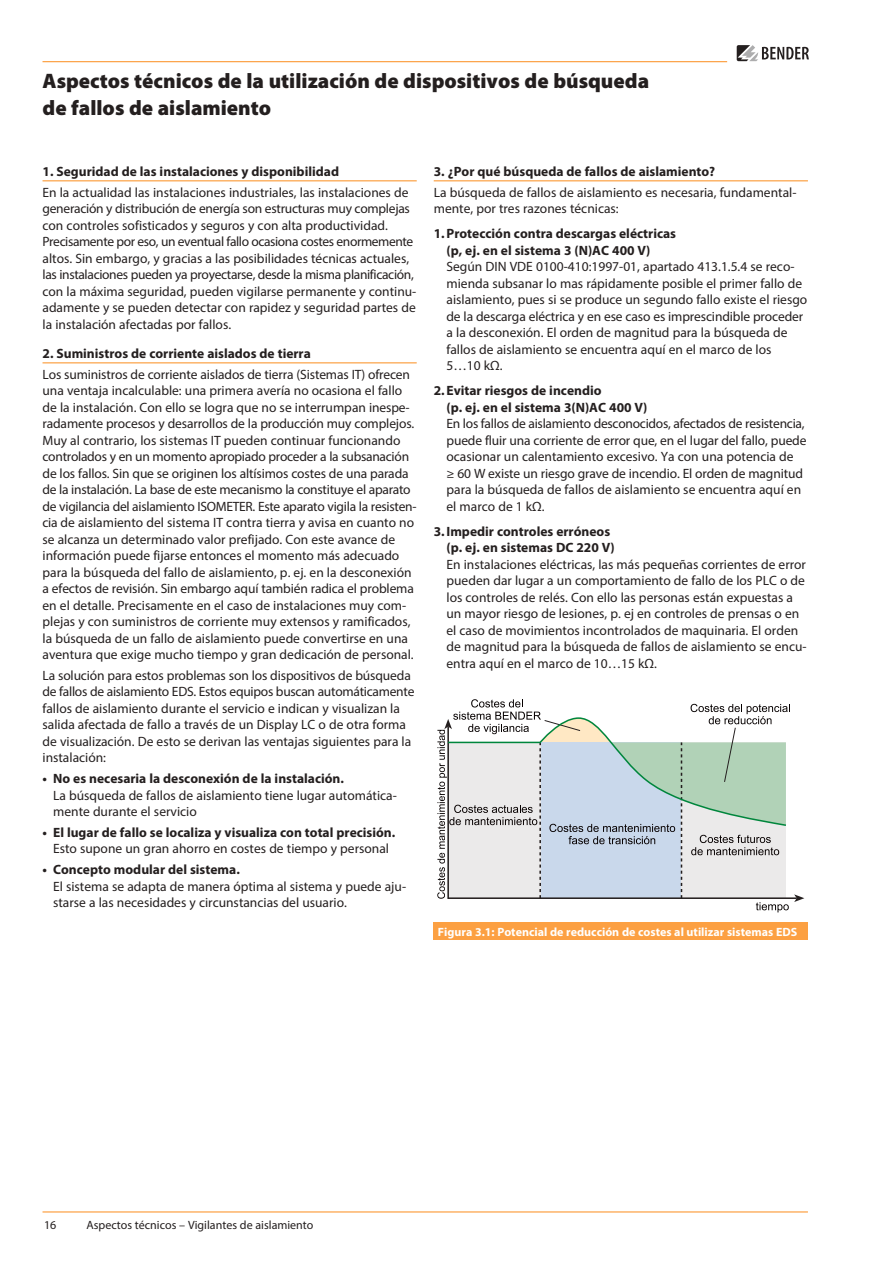
<style>
.page{position:relative;width:893px;height:1263px;background:#fff}
.page>*{position:absolute;margin:0;border:0;box-sizing:border-box;transform-origin:0 0}
.t1{font:900 21px/27.3px "Myriad Pro";color:#241f1f}
.t2{font:13.5px/16.5px "Myriad Pro";color:#241f1f}
.t3{font:700 13.5px/16.5px "Myriad Pro";color:#241f1f}
.t4{font:700 12px "Myriad Pro";color:#fff}
.t5{font:12px "Myriad Pro";color:#241f1f}
</style>
<div class="page">
<hr style="left:43px;top:1211px;width:765px;height:1px;background:#fca042">
<svg style="left:737px;top:45px;width:72px;height:16px"></svg>
<hr style="left:43px;top:61px;width:684px;height:1px;background:#fca042">
<svg style="left:437px;top:699px;width:367px;height:213px"></svg>
<hr style="left:43px;top:180px;width:374px;height:1px;background:#fca042">
<hr style="left:43px;top:362px;width:374px;height:1px;background:#fca042">
<div style="left:434px;top:923px;width:374px;height:17px;background:#fca042"></div>
<hr style="left:434px;top:180px;width:374px;height:1px;background:#fca042">
<h1 class="t1" style="left:43px;top:68px;width:608px">Aspectos técnicos de la utilización de dispositivos de búsqueda de fallos de aislamiento</h1>
<p class="t3" style="left:43px;top:163px;width:298px">1. Seguridad de las instalaciones y disponibilidad</p>
<p class="t2" style="left:43px;top:184px;width:375px">En la actualidad las instalaciones industriales, las instalaciones de generación y distribución de energía son estructuras muy complejas con controles sofisticados y seguros y con alta productividad.<br>Precisamente por eso, un eventual fallo ocasiona costes enormemente altos. Sin embargo, y gracias a las posibilidades técnicas actuales, las instalaciones pueden ya proyectarse, desde la misma planificación, con la máxima seguridad, pueden vigilarse permanente y continu&shy;adamente y se pueden detectar con rapidez y seguridad partes de la instalación afectadas por fallos.</p>
<p class="t3" style="left:43px;top:345px;width:270px">2. Suministros de corriente aislados de tierra</p>
<p class="t2" style="left:43px;top:366px;width:376px">Los suministros de corriente aislados de tierra (Sistemas IT) ofrecen una ventaja incalculable: una primera avería no ocasiona el fallo de la instalación. Con ello se logra que no se interrumpan inespe&shy;radamente procesos y desarrollos de la producción muy complejos.<br>Muy al contrario, los sistemas IT pueden continuar funcionando controlados y en un momento apropiado proceder a la subsanación de los fallos. Sin que se originen los altísimos costes de una parada de la instalación. La base de este mecanismo la constituye el aparato de vigilancia del aislamiento ISOMETER. Este aparato vigila la resisten&shy;cia de aislamiento del sistema IT contra tierra y avisa en cuanto no se alcanza un determinado valor prefijado. Con este avance de información puede fijarse entonces el momento más adecuado para la búsqueda del fallo de aislamiento, p. ej. en la desconexión a efectos de revisión. Sin embargo aquí también radica el problema en el detalle. Precisamente en el caso de instalaciones muy com&shy;plejas y con suministros de corriente muy extensos y ramificados, la búsqueda de un fallo de aislamiento puede convertirse en una aventura que exige mucho tiempo y gran dedicación de personal.</p>
<p class="t2" style="left:43px;top:667px;width:373px">La solución para estos problemas son los dispositivos de búsqueda de fallos de aislamiento EDS. Estos equipos buscan automáticamente fallos de aislamiento durante el servicio e indican y visualizan la salida afectada de fallo a través de un Display LC o de otra forma de visualización. De esto se derivan las ventajas siguientes para la instalación:</p>
<p class="t3" style="left:43px;top:770px;width:303px">• No es necesaria la desconexión de la instalación.</p>
<p class="t2" style="left:53px;top:787px;width:345px">La búsqueda de fallos de aislamiento tiene lugar automática&shy;mente durante el servicio</p>
<p class="t3" style="left:43px;top:824px;width:354px">• El lugar de fallo se localiza y visualiza con total precisión.</p>
<p class="t2" style="left:53px;top:840px;width:337px">Esto supone un gran ahorro en costes de tiempo y personal</p>
<p class="t3" style="left:43px;top:861px;width:199px">• Concepto modular del sistema.</p>
<p class="t2" style="left:53px;top:878px;width:355px">El sistema se adapta de manera óptima al sistema y puede aju&shy;starse a las necesidades y circunstancias del usuario.</p>
<p class="t3" style="left:434px;top:163px;width:283px">3. ¿Por qué búsqueda de fallos de aislamiento?</p>
<p class="t2" style="left:434px;top:184px;width:364px">La búsqueda de fallos de aislamiento es necesaria, fundamental&shy;mente, por tres razones técnicas:</p>
<p class="t3" style="left:446px;top:225px;width:231px;text-indent:-13px">1.Protección contra descargas eléctricas (p, ej. en el sistema 3 (N)AC 400 V)</p>
<p class="t2" style="left:446px;top:258px;width:362px">Según DIN VDE 0100-410:1997-01, apartado 413.1.5.4 se reco&shy;mienda subsanar lo mas rápidamente posible el primer fallo de aislamiento, pues si se produce un segundo fallo existe el riesgo de la descarga eléctrica y en ese caso es imprescindible proceder a la desconexión. El orden de magnitud para la búsqueda de fallos de aislamiento se encuentra aquí en el marco de los 5…10 kΩ.</p>
<p class="t3" style="left:446px;top:382px;width:202px;text-indent:-13px">2.Evitar riesgos de incendio<br>(p. ej. en el sistema 3(N)AC 400 V)</p>
<p class="t2" style="left:446px;top:415px;width:362px">En los fallos de aislamiento desconocidos, afectados de resistencia, puede fluir una corriente de error que, en el lugar del fallo, puede ocasionar un calentamiento excesivo. Ya con una potencia de<br>≥ 60 W existe un riesgo grave de incendio. El orden de magnitud para la búsqueda de fallos de aislamiento se encuentra aquí en el marco de 1 kΩ.</p>
<p class="t3" style="left:446px;top:522px;width:170px;text-indent:-13px">3.Impedir controles erróneos (p. ej. en sistemas DC 220 V)</p>
<p class="t2" style="left:446px;top:556px;width:362px">En instalaciones eléctricas, las más pequeñas corrientes de error pueden dar lugar a un comportamiento de fallo de los PLC o de los controles de relés. Con ello las personas están expuestas a un mayor riesgo de lesiones, p. ej en controles de prensas o en el caso de movimientos incontrolados de maquinaria. El orden de magnitud para la búsqueda de fallos de aislamiento se encu&shy;entra aquí en el marco de 10…15 kΩ.</p>
<p class="t4" style="left:438px;top:924px;width:361px">Figura 3.1: Potencial de reducción de costes al utilizar sistemas EDS</p>
<p class="t5" style="left:44px;top:1217px;width:14px">16</p>
<p class="t5" style="left:87px;top:1217px;width:228px">Aspectos técnicos – Vigilantes de aislamiento</p>
</div>
